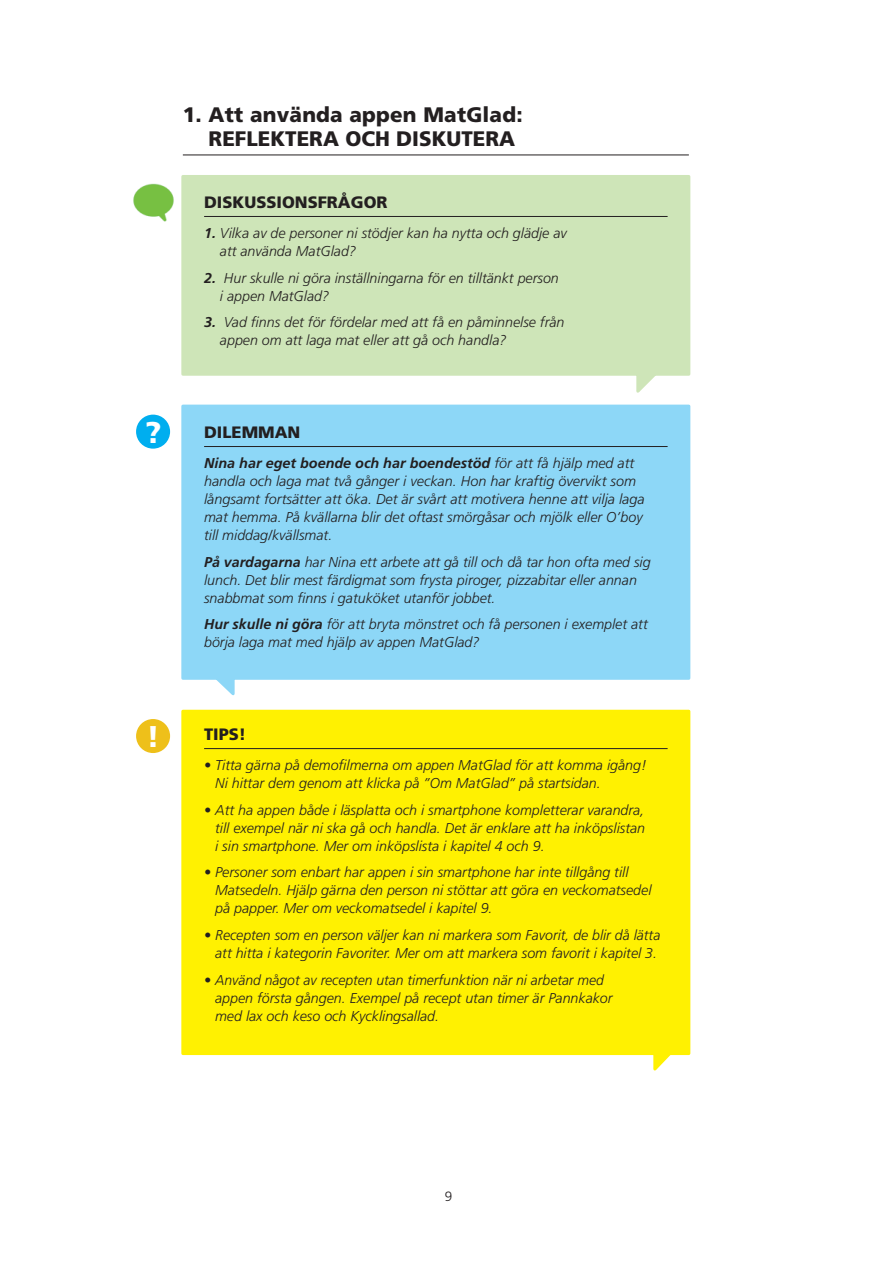
<style>
.page{position:relative;width:893px;height:1263px;background:#fff}
.page>*{position:absolute;margin:0;border:0;box-sizing:border-box;transform-origin:0 0}
.t1{font:900 30px "Frutiger LT Std";color:#fff}
.t2{font:900 21px/24px "Frutiger LT Std";color:#231f20}
.t3{font:900 16.5px "Frutiger LT Std";color:#231f20}
.t4{font:italic 300 14.25px/18px "Frutiger LT Std";color:#231f20}
.t5{font:300 13.5px "Frutiger LT Std";color:#231f20}
.s1{font-weight:700}
</style>
<div class="page">
<div style="left:181px;top:404px;width:510px;height:292px;background:#8dd7f7"></div>
<svg style="left:181px;top:175px;width:510px;height:218px;background:#d1e7bd"></svg>
<div style="left:181px;top:709px;width:510px;height:362px;background:#fff101"></div>
<hr style="left:183px;top:155px;width:506px;height:1px;background:#231f20">
<hr style="left:204px;top:216px;width:464px;height:1px;background:#231f20">
<hr style="left:204px;top:446px;width:464px;height:1px;background:#231f20">
<hr style="left:204px;top:748px;width:464px;height:1px;background:#231f20">
<div style="left:136px;top:415px;width:34px;height:34px;background:#00aeef;border-radius:50%"></div>
<div style="left:136px;top:719px;width:34px;height:34px;background:#eec01a;border-radius:50%"></div>
<img style="left:133px;top:183px;width:41px;height:39px">
<h2 class="t2" style="left:209px;top:103px;width:315px;text-indent:-26px">1. Att använda appen MatGlad:<br>REFLEKTERA OCH DISKUTERA</h2>
<p class="t3" style="left:204px;top:192px;width:185px">DISKUSSIONSFRÅGOR</p>
<p class="t4" style="left:220px;top:225px;width:348px;text-indent:-16px"><span class="s1">1.</span> Vilka av de personer ni stödjer kan ha nytta och glädje av att använda MatGlad?</p>
<p class="t4" style="left:220px;top:269px;width:340px;text-indent:-16px"><span class="s1">2.</span> Hur skulle ni göra inställningarna för en tilltänkt person i appen MatGlad?</p>
<p class="t4" style="left:220px;top:314px;width:346px;text-indent:-16px"><span class="s1">3.</span> Vad finns det för fördelar med att få en påminnelse från appen om att laga mat eller att gå och handla?</p>
<h1 class="t1" style="left:145px;top:414px;width:18px">?</h1>
<p class="t3" style="left:204px;top:422px;width:98px">DILEMMAN</p>
<p class="t4" style="left:204px;top:455px;width:442px"><span class="s1">Nina har eget boende och har boendestöd</span> för att få hjälp med att handla och laga mat två gånger i veckan. Hon har kraftig övervikt som långsamt fortsätter att öka. Det är svårt att motivera henne att vilja laga mat hemma. På kvällarna blir det oftast smörgåsar och mjölk eller O’boy till middag/kvällsmat.</p>
<p class="t4" style="left:204px;top:553px;width:448px"><span class="s1">På vardagarna</span> har Nina ett arbete att gå till och då tar hon ofta med sig lunch. Det blir mest färdigmat som frysta piroger, pizzabitar eller annan snabbmat som finns i gatuköket utanför jobbet.</p>
<p class="t4" style="left:204px;top:616px;width:445px"><span class="s1">Hur skulle ni göra</span> för att bryta mönstret och få personen i exemplet att börja laga mat med hjälp av appen MatGlad?</p>
<h1 class="t1" style="left:146px;top:719px;width:15px">!</h1>
<p class="t3" style="left:204px;top:724px;width:44px">TIPS!</p>
<p class="t4" style="left:215px;top:757px;width:433px;text-indent:-11px">• Titta gärna på demofilmerna om appen MatGlad för att komma igång!<br>Ni hittar dem genom att klicka på ”Om MatGlad” på startsidan.</p>
<p class="t4" style="left:215px;top:801px;width:431px;text-align:justify;text-indent:-11px">• Att ha appen både i läsplatta och i smartphone kompletterar varandra, till exempel när ni ska gå och handla. Det är enklare att ha inköpslistan i sin smartphone. Mer om inköpslista i kapitel 4 och 9.</p>
<p class="t4" style="left:215px;top:864px;width:438px;text-indent:-11px">• Personer som enbart har appen i sin smartphone har inte tillgång till<br>Matsedeln. Hjälp gärna den person ni stöttar att göra en veckomatsedel på papper. Mer om veckomatsedel i kapitel 9.</p>
<p class="t4" style="left:204px;top:926px;width:458px;text-align:center">• Recepten som en person väljer kan ni markera som Favorit, de blir då lätta att hitta i kategorin Favoriter. Mer om att markera som favorit i kapitel 3.</p>
<p class="t4" style="left:215px;top:971px;width:399px;text-indent:-11px">• Använd något av recepten utan timerfunktion när ni arbetar med appen första gången. Exempel på recept utan timer är Pannkakor med lax och keso och Kycklingsallad.</p>
<p class="t5" style="left:445px;top:1188px;width:9px">9</p>
</div>
